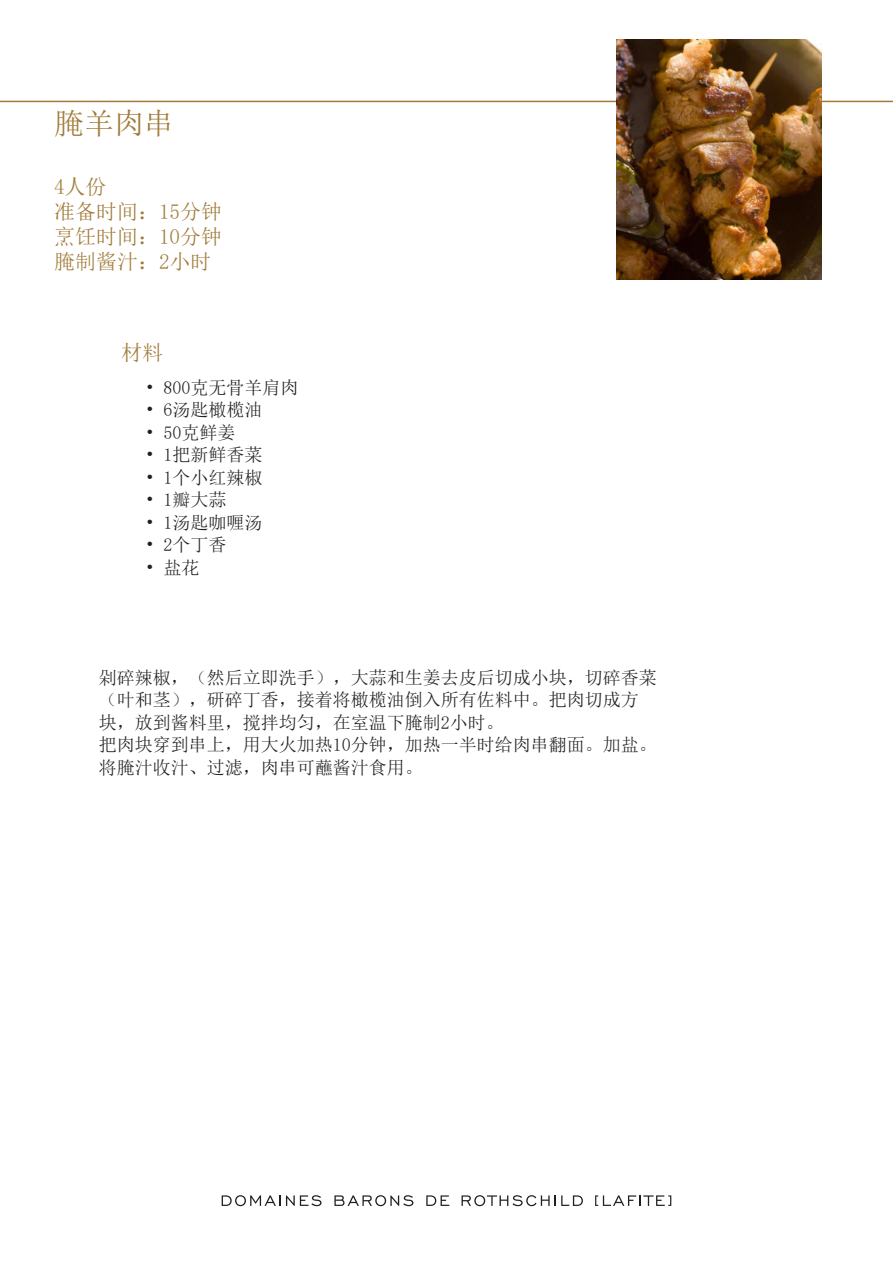
<style>
.page{position:relative;width:893px;height:1263px;background:#fff}
.page>*{position:absolute;margin:0;border:0;box-sizing:border-box;transform-origin:0 0}
.t1{font:30px "Sim Sun";color:#a17a38}
.t2{font:21px "Sim Sun";color:#a17a38}
.t3{font:18px/22.5px "Sim Sun";color:#231f20}
.s1{font-family:"Minion Pro"}
</style>
<div class="page">
<svg style="left:222px;top:1195px;width:100px;height:11px"></svg>
<svg style="left:334px;top:1195px;width:79px;height:11px"></svg>
<svg style="left:426px;top:1195px;width:23px;height:11px"></svg>
<svg style="left:462px;top:1195px;width:121px;height:11px"></svg>
<svg style="left:595px;top:1195px;width:76px;height:11px"></svg>
<hr style="left:0;top:101px;width:893px;height:1px;background:#a17a38">
<img style="left:617px;top:40px;width:205px;height:239px">
<p class="t1" style="left:54px;top:108px;width:121px">腌羊肉串</p>
<p class="t2" style="left:54px;top:176px;width:54px">4人份</p>
<p class="t2" style="left:54px;top:201px;width:169px">准备时间：15分钟</p>
<p class="t2" style="left:54px;top:226px;width:169px">烹饪时间：10分钟</p>
<p class="t2" style="left:54px;top:251px;width:159px">腌制酱汁：2小时</p>
<p class="t2" style="left:121px;top:342px;width:43px">材料</p>
<p class="t3" style="left:146px;top:376px;width:154px">• 800克无骨羊肩肉</p>
<p class="t3" style="left:146px;top:398px;width:118px">• 6汤匙橄榄油</p>
<p class="t3" style="left:146px;top:421px;width:91px">• 50克鲜姜</p>
<p class="t3" style="left:146px;top:443px;width:118px">• 1把新鲜香菜</p>
<p class="t3" style="left:146px;top:466px;width:118px">• 1个小红辣椒</p>
<p class="t3" style="left:146px;top:488px;width:82px">• 1瓣大蒜</p>
<p class="t3" style="left:146px;top:511px;width:118px">• 1汤匙咖喱汤</p>
<p class="t3" style="left:146px;top:533px;width:82px">• 2个丁香</p>
<p class="t3" style="left:146px;top:556px;width:55px">• 盐花</p>
<p class="t3" style="left:99px;top:666px;width:559px;text-indent:-27px"><span class="s1">•</span> 剁碎辣椒，（然后立即洗手），大蒜和生姜去皮后切成小块，切碎香菜（叶和茎），研碎丁香，接着将橄榄油倒入所有佐料中。把肉切成方块，放到酱料里，搅拌均匀，在室温下腌制2小时。</p>
<p class="t3" style="left:72px;top:733px;width:586px"><span class="s1">•</span> 把肉块穿到串上，用大火加热10分钟，加热一半时给肉串翻面。加盐。</p>
<p class="t3" style="left:72px;top:756px;width:352px"><span class="s1">•</span> 将腌汁收汁、过滤，肉串可蘸酱汁食用。</p>
</div>
